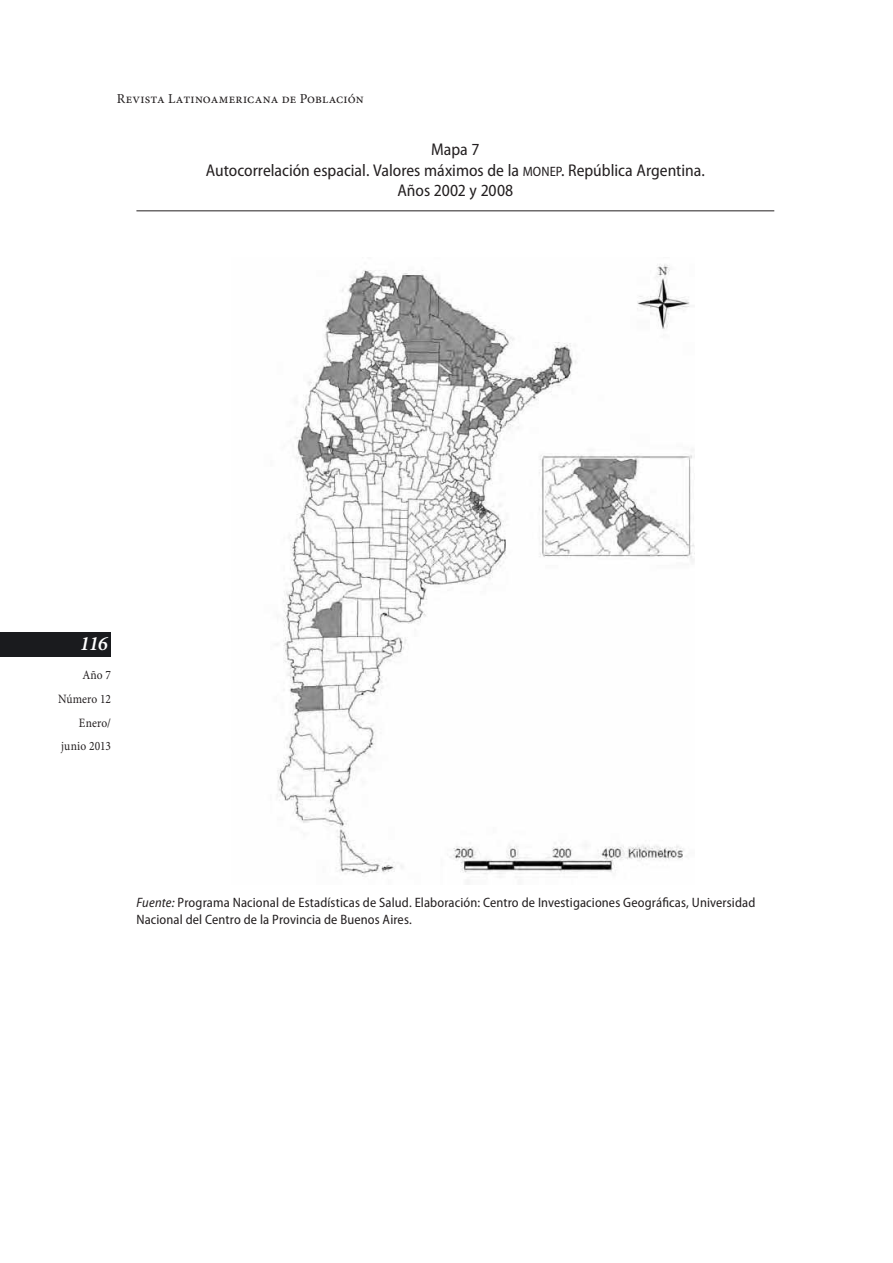
<style>
.page{position:relative;width:893px;height:1263px;background:#fff}
.page>*{position:absolute;margin:0;border:0;box-sizing:border-box;transform-origin:0 0}
.t1{font:italic 600 20.4px "Minion Pro";color:#fff}
.t2{font:semi-condensed 16.95px/20.4px "Myriad Pro";color:#231f20;text-align:center}
.t3{font:semi-condensed 13.65px/17px "Myriad Pro";letter-spacing:.01em;color:#231f20}
.t4{font:13.65px "Minion Pro";letter-spacing:.01em;color:#231f20}
.t5{font:12.75px/23.9px "Minion Pro";color:#231f20;text-align:right;scale:.9 1}
.s1{font-family:"Myriad Pro Semi Cn SC800";font-stretch:normal;font-size:13.65px}
.s2{font-style:italic}
.s3{font-style:italic;font-stretch:normal}
</style>
<div class="page">
<div style="left:0;top:632px;width:110px;height:24px;background:#1a1b1e"></div>
<hr style="left:136px;top:211px;width:638px;height:1px;background:#231f20">
<img style="left:277px;top:264px;width:417px;height:612px">
<p class="t4" style="left:117px;top:93px;width:248px">Revista Latinoamericana de Población</p>
<p class="t2" style="left:206px;top:141px;width:501px">Mapa 7<br>Autocorrelación espacial. Valores máximos de la <span class="s1">MONEP</span>. República Argentina.<br>Años 2002 y 2008</p>
<h1 class="t1" style="left:80px;top:631px;width:29px">116</h1>
<p class="t5" style="left:58px;top:664px;width:60px">Año 7<br>Número 12<br>Enero/ junio 2013</p>
<p class="t3" style="left:136px;top:894px;width:620px"><span class="s2">Fuente</span><span class="s3">:</span> Programa Nacional de Estadísticas de Salud. Elaboración: Centro de Investigaciones Geográficas, Universidad<br>Nacional del Centro de la Provincia de Buenos Aires.</p>
</div>
